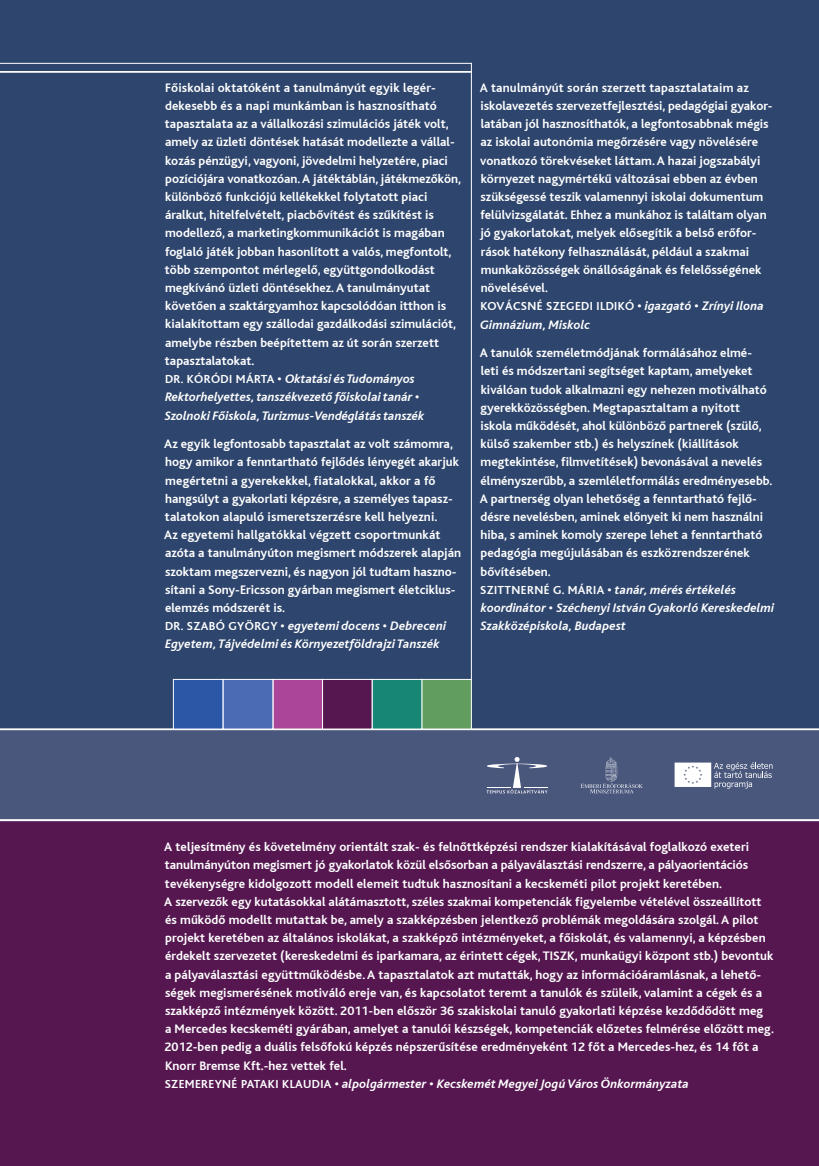
<style>
.page{position:relative;width:819px;height:1166px;background:#fff}
.page>*{position:absolute;margin:0;border:0;box-sizing:border-box;transform-origin:0 0}
.t1{font:700 12.95px/18.2px "Bliss";color:#fff}
.t2{font:italic 700 12.95px/18.2px "Bliss";letter-spacing:.01em;color:#fff}
.t3{font:700 12.25px "Bliss";letter-spacing:.03em;color:#fff}
.s1{font-style:normal;font-size:12.25px}
.s2{font-style:italic;font-size:12.95px}
</style>
<div class="page">
<div style="left:0;top:821px;width:818px;height:345px;background:#561751"></div>
<div style="left:0;top:0;width:818px;height:819px;background:#2e456d"></div>
<div style="left:0;top:730px;width:818px;height:89px;background:#4a577c"></div>
<hr style="left:0;top:728px;width:818px;height:2px;background:#fff">
<hr style="left:0;top:71px;width:471px;height:2px;background:#fff">
<hr style="left:0;top:63px;width:471px;height:1px;background:#fff">
<hr style="left:470px;top:63px;width:1px;height:616px;background:#fff">
<div style="left:421px;top:679px;width:50px;height:50px;background:#619d5f"></div>
<div style="left:371px;top:679px;width:51px;height:50px;background:#178674;border:1px solid #fff"></div>
<div style="left:322px;top:679px;width:50px;height:50px;background:#561751"></div>
<div style="left:272px;top:679px;width:51px;height:50px;background:#aa4599;border:1px solid #fff"></div>
<div style="left:173px;top:679px;width:50px;height:50px;background:#2c57a6;border:1px solid #fff"></div>
<div style="left:222px;top:679px;width:51px;height:50px;background:#4a6cb4;border:1px solid #fff"></div>
<svg style="left:486px;top:757px;width:61px;height:36px;background:#65708f"></svg>
<svg style="left:580px;top:757px;width:62px;height:36px;background:#586486"></svg>
<svg style="left:674px;top:762px;width:98px;height:26px;background:#9ba2b7"></svg>
<p class="t1" style="left:165px;top:79px;width:297px">Főiskolai oktatóként a tanulmányút egyik legér&shy;dekesebb és a napi munkámban is hasznosítható tapasztalata az a vállalkozási szimulációs játék volt, amely az üzleti döntések hatását modellezte a vállal&shy;kozás pénzügyi, vagyoni, jövedelmi helyzetére, piaci pozíciójára vonatkozóan. A játéktáblán, játékmezőkön, különböző funkciójú kellékekkel folytatott piaci áralkut, hitelfelvételt, piacbővítést és szűkítést is modellező, a marketingkommunikációt is magában foglaló játék jobban hasonlított a valós, megfontolt, több szempontot mérlegelő, együttgondolkodást megkívánó üzleti döntésekhez. A tanulmányutat követően a szaktárgyamhoz kapcsolódóan itthon is kialakítottam egy szállodai gazdálkodási szimulációt, amelybe részben beépítettem az út során szerzett tapasztalatokat.</p>
<p class="t2" style="left:165px;top:370px;width:256px"><span class="s1">DR. KÓRÓDI MÁRTA</span> • Oktatási és Tudományos<br>Rektorhelyettes, tanszékvezető főiskolai tanár •</p>
<p class="t2" style="left:165px;top:406px;width:261px">Szolnoki Főiskola, Turizmus-Vendéglátás tanszék</p>
<p class="t1" style="left:164px;top:435px;width:296px">Az egyik legfontosabb tapasztalat az volt számomra, hogy amikor a fenntartható fejlődés lényegét akarjuk megértetni a gyerekekkel, fiatalokkal, akkor a fő hangsúlyt a gyakorlati képzésre, a személyes tapasz&shy;talatokon alapuló ismeretszerzésre kell helyezni.</p>
<p class="t1" style="left:164px;top:526px;width:298px">Az egyetemi hallgatókkal végzett csoportmunkát azóta a tanulmányúton megismert módszerek alapján szoktam megszervezni, és nagyon jól tudtam haszno&shy;sítani a Sony-Ericsson gyárban megismert életciklus&shy;elemzés módszerét is.</p>
<p class="t2" style="left:165px;top:617px;width:282px"><span class="s1">DR. SZABÓ GYÖRGY</span> • egyetemi docens • Debreceni<br>Egyetem, Tájvédelmi és Környezetföldrajzi Tanszék</p>
<p class="t1" style="left:479px;top:79px;width:294px">A tanulmányút során szerzett tapasztalataim az iskolavezetés szervezetfejlesztési, pedagógiai gyakor&shy;latában jól hasznosíthatók, a legfontosabbnak mégis az iskolai autonómia megőrzésére vagy növelésére vonatkozó törekvéseket láttam. A hazai jogszabályi környezet nagymértékű változásai ebben az évben szükségessé teszik valamennyi iskolai dokumentum felülvizsgálatát. Ehhez a munkához is találtam olyan jó gyakorlatokat, melyek elősegítik a belső erőfor&shy;rások hatékony felhasználását, például a szakmai munkaközösségek önállóságának és felelősségének növelésével.</p>
<p class="t3" style="left:480px;top:300px;width:285px">KOVÁCSNÉ SZEGEDI ILDIKÓ <span class="s2">• igazgató • Zrínyi Ilona</span></p>
<p class="t2" style="left:480px;top:315px;width:111px">Gimnázium, Miskolc</p>
<p class="t1" style="left:479px;top:344px;width:294px">A tanulók személetmódjának formálásához elmé&shy;leti és módszertani segítséget kaptam, amelyeket kiválóan tudok alkalmazni egy nehezen motiválható gyerekközösségben. Megtapasztaltam a nyitott iskola működését, ahol különböző partnerek (szülő, külső szakember stb.) és helyszínek (kiállítások megtekintése, filmvetítések) bevonásával a nevelés élményszerűbb, a szemléletformálás eredményesebb.<br>A partnerség olyan lehetőség a fenntartható fejlő&shy;désre nevelésben, aminek előnyeit ki nem használni hiba, s aminek komoly szerepe lehet a fenntartható pedagógia megújulásában és eszközrendszerének bővítésében.</p>
<p class="t2" style="left:480px;top:581px;width:295px"><span class="s1">SZITTNERNÉ G. MÁRIA</span> • tanár, mérés értékelés koordinátor • Széchenyi István Gyakorló Kereskedelmi<br>Szakközépiskola, Budapest</p>
<p class="t1" style="left:164px;top:838px;width:586px;text-align:justify">A teljesítmény és követelmény orientált szak- és felnőttképzési rendszer kialakításával foglalkozó exeteri tanulmányúton megismert jó gyakorlatok közül elsősorban a pályaválasztási rendszerre, a pályaorientációs tevékenységre kidolgozott modell elemeit tudtuk hasznosítani a kecskeméti pilot projekt keretében.</p>
<p class="t1" style="left:164px;top:893px;width:611px">A szervezők egy kutatásokkal alátámasztott, széles szakmai kompetenciák figyelembe vételével összeállított és működő modellt mutattak be, amely a szakképzésben jelentkező problémák megoldására szolgál. A pilot projekt keretében az általános iskolákat, a szakképző intézményeket, a főiskolát, és valamennyi, a képzésben érdekelt szervezetet (kereskedelmi és iparkamara, az érintett cégek, TISZK, munkaügyi központ stb.) bevontuk a pályaválasztási együttműködésbe. A tapasztalatok azt mutatták, hogy az információáramlásnak, a lehető&shy;ségek megismerésének motiváló ereje van, és kapcsolatot teremt a tanulók és szüleik, valamint a cégek és a szakképző intézmények között. 2011-ben először 36 szakiskolai tanuló gyakorlati képzése kezdődődött meg<br>a Mercedes kecskeméti gyárában, amelyet a tanulói készségek, kompetenciák előzetes felmérése előzött meg.<br>2012-ben pedig a duális felsőfokú képzés népszerűsítése eredményeként 12 főt a Mercedes-hez, és 14 főt a Knorr Bremse Kft.-hez vettek fel.</p>
<p class="t2" style="left:165px;top:1075px;width:525px"><span class="s1">SZEMEREYNÉ PATAKI KLAUDIA</span> • alpolgármester • Kecskemét Megyei Jogú Város Önkormányzata</p>
</div>
